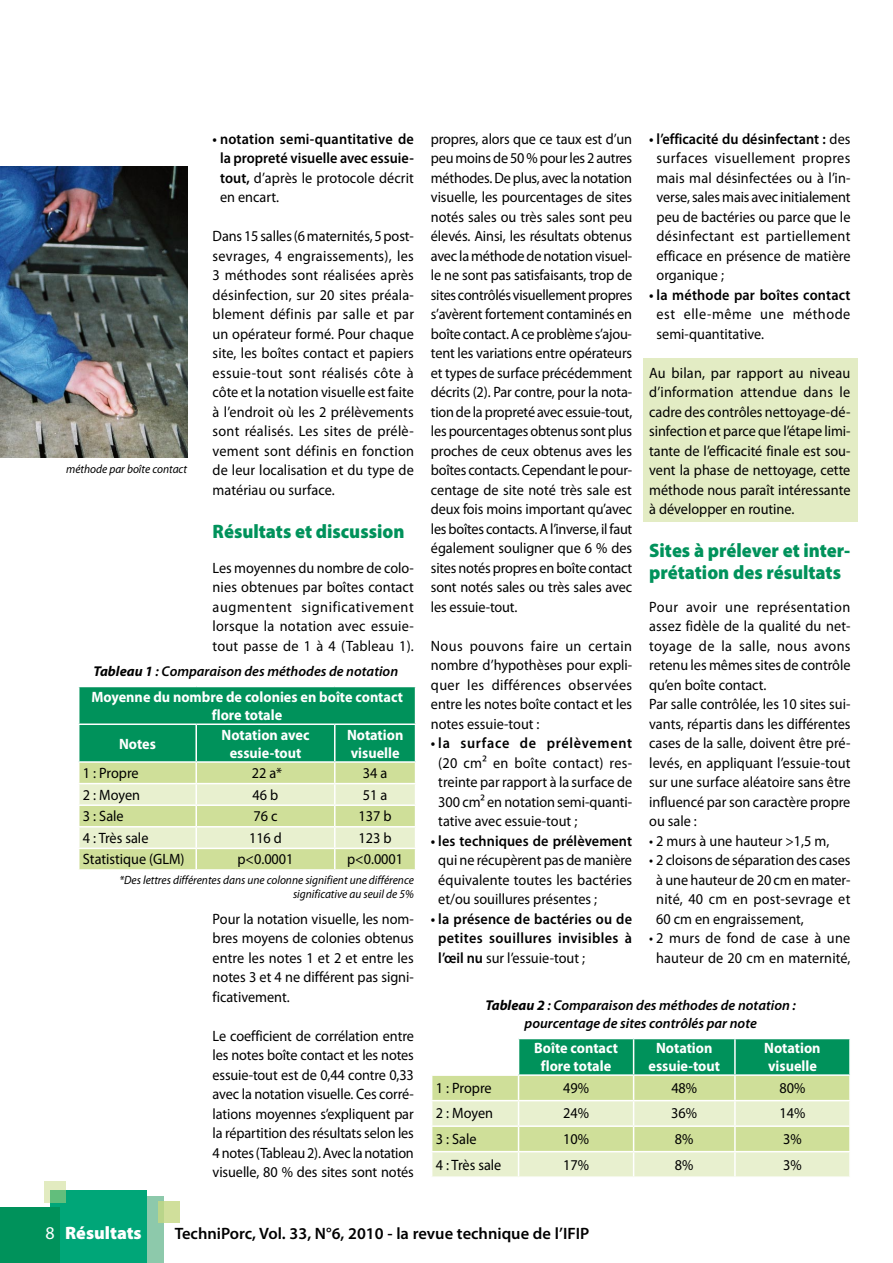
<style>
.page{position:relative;width:893px;height:1263px;background:#fff}
.page>*{position:absolute;margin:0;border:0;box-sizing:border-box;transform-origin:0 0}
.t1{font:900 19.5px/21.8px "Myriad Pro";color:#00925b;scale:.95 1}
.t2{font:900 18px "Myriad Pro";color:#fff}
.t3{font:600 16.5px "Myriad Pro";color:#000}
.t4{font:15px/19.5px "Myriad Pro";color:#000;text-align:justify;scale:.95 1}
.t5{font:600 15px/19.5px "Myriad Pro";letter-spacing:.01em;color:#000;text-align:justify;scale:.95 1}
.t6{font:700 15px/18px "Myriad Pro";color:#fff;text-align:center;scale:.95 1}
.t7{font:15px/19.5px "Myriad Pro";letter-spacing:.035em;color:#000;scale:.95 1}
.t8{font:600 15px "Myriad Pro";letter-spacing:.05em;color:#000;scale:.95 1}
.t9{font:italic 600 14.25px/17.1px "Myriad Pro";color:#000;text-align:center}
.t10{font:italic 12px/14.7px "Myriad Pro";color:#000;text-align:right;scale:.95 1}
.s1{font-weight:400}
.s2{font-weight:700}
.s3{font-weight:600}
</style>
<div class="page">
<div style="left:643px;top:358px;width:215px;height:164px;background:#e3ecc4"></div>
<div style="left:146px;top:1196px;width:18px;height:67px;background:#8dc9ab"></div>
<div style="left:50px;top:1191px;width:97px;height:72px;background:#00a678"></div>
<div style="left:0;top:1208px;width:60px;height:55px;background:#00925b"></div>
<svg style="left:159px;top:1201px;width:21px;height:21px"></svg>
<svg style="left:44px;top:1182px;width:21px;height:21px"></svg>
<svg style="left:78px;top:686px;width:338px;height:184px;background:#87c693"></svg>
<hr style="left:195px;top:849px;width:2px;height:20px;background:#fff">
<hr style="left:78px;top:869px;width:118px;height:2px;background:#fff">
<svg style="left:432px;top:1038px;width:418px;height:139px;background:#b4d9ab"></svg>
<hr style="left:431px;top:1176px;width:87px;height:2px;background:#fff">
<img style="left:0;top:166px;width:187px;height:292px">
<p class="t10" style="left:66px;top:461px;width:129px">méthode par boîte contact</p>
<p class="t5" style="left:220px;top:128px;width:206px;text-indent:-7px">• notation semi-quantitative de la propreté visuelle avec essuie&shy;tout, <span class="s1">d’après le protocole décrit en encart.</span></p>
<p class="t4" style="left:213px;top:226px;width:214px">Dans 15 salles (6 maternités, 5post&shy;sevrages, 4 engraissements), les 3 méthodes sont réalisées après désinfection, sur 20 sites préala&shy;blement définis par salle et par un opérateur formé. Pour chaque site, les boîtes contact et papiers essuie-tout sont réalisés côte à côte et la notation visuelle est faite à l’endroit où les 2 prélèvements sont réalisés. Les sites de prélè&shy;vement sont définis en fonction de leur localisation et du type de matériau ou surface.</p>
<h1 class="t1" style="left:213px;top:521px;width:203px">Résultats et discussion</h1>
<p class="t4" style="left:213px;top:558px;width:213px">Les moyennes du nombre de colo&shy;nies obtenues par boîtes contact augmentent significativement lorsque la notation avec essuie&shy;tout passe de 1 à 4 (Tableau 1).</p>
<p class="t9" style="left:94px;top:662px;width:306px"><span class="s2">Tableau 1</span> : Comparaison des méthodes de notation</p>
<p class="t6" style="left:91px;top:687px;width:329px">Moyenne du nombre de colonies en boîte contact flore totale</p>
<p class="t6" style="left:119px;top:734px;width:40px">Notes</p>
<p class="t6" style="left:222px;top:725px;width:94px">Notation avec essuie-tout</p>
<p class="t6" style="left:347px;top:725px;width:61px;text-align:left">Notation visuelle</p>
<p class="t4" style="left:83px;top:763px;width:60px">1 : Propre</p>
<p class="t4" style="left:252px;top:763px;width:34px">22 a*</p>
<p class="t4" style="left:363px;top:763px;width:27px">34 a</p>
<p class="t4" style="left:83px;top:785px;width:62px">2 : Moyen</p>
<p class="t4" style="left:253px;top:785px;width:29px">46 b</p>
<p class="t4" style="left:363px;top:785px;width:27px">51 a</p>
<p class="t4" style="left:83px;top:806px;width:44px">3 : Sale</p>
<p class="t4" style="left:253px;top:806px;width:27px">76 c</p>
<p class="t4" style="left:359px;top:806px;width:36px">137 b</p>
<p class="t4" style="left:83px;top:828px;width:70px">4 : Très sale</p>
<p class="t4" style="left:249px;top:828px;width:36px">116 d</p>
<p class="t4" style="left:359px;top:828px;width:36px">123 b</p>
<p class="t4" style="left:83px;top:849px;width:108px">Statistique (GLM)</p>
<p class="t4" style="left:237px;top:849px;width:61px">p&lt;0.0001</p>
<p class="t4" style="left:347px;top:849px;width:61px">p&lt;0.0001</p>
<p class="t10" style="left:119px;top:872px;width:312px">*Des lettres différentes dans une colonne signifient une différence significative au seuil de 5%</p>
<p class="t4" style="left:213px;top:909px;width:213px">Pour la notation visuelle, les nom&shy;bres moyens de colonies obtenus entre les notes 1 et 2 et entre les notes 3 et 4 ne différent pas signi&shy;ficativement.</p>
<p class="t4" style="left:213px;top:1026px;width:213px">Le coefficient de corrélation entre les notes boîte contact et les notes essuie-tout est de 0,44 contre 0,33 avec la notation visuelle. Ces corré&shy;lations moyennes s’expliquent par la répartition des résultats selon les 4 notes (Tableau 2). Avec la notation visuelle, 80 % des sites sont notés</p>
<p class="t4" style="left:431px;top:129px;width:214px">propres, alors que ce taux est d’un peu moins de 50 % pour les 2 autres méthodes. De plus, avec la notation visuelle, les pourcentages de sites notés sales ou très sales sont peu élevés. Ainsi, les résultats obtenus avec la méthode de notation visuel&shy;le ne sont pas satisfaisants, trop de sites contrôlés visuellement propres s’avèrent fortement contaminés en boîte contact. A ce problème s’ajou&shy;tent les variations entre opérateurs et types de surface précédemment décrits (2). Par contre, pour la nota&shy;tion de la propreté avec essuie-tout, les pourcentages obtenus sont plus proches de ceux obtenus aves les boîtes contacts. Cependant le pour&shy;centage de site noté très sale est deux fois moins important qu’avec les boîtes contacts. A l’inverse, il faut également souligner que 6 % des sites notés propres en boîte contact sont notés sales ou très sales avec les essuie-tout.</p>
<p class="t4" style="left:431px;top:636px;width:214px">Nous pouvons faire un certain nombre d’hypothèses pour expli&shy;quer les différences observées entre les notes boîte contact et les notes essuie-tout :</p>
<p class="t8" style="left:431px;top:733px;width:213px">• la surface de prélèvement</p>
<p class="t4" style="left:438px;top:753px;width:206px">(20 cm² en boîte contact) res&shy;treinte par rapport à la surface de 300 cm² en notation semi-quanti&shy;tative avec essuie-tout ;</p>
<p class="t5" style="left:431px;top:830px;width:213px">• les techniques de prélèvement</p>
<p class="t4" style="left:438px;top:850px;width:206px">qui ne récupèrent pas de manière équivalente toutes les bactéries et/ou souillures présentes ;</p>
<p class="t5" style="left:438px;top:908px;width:206px;text-indent:-7px">• la présence de bactéries ou de petites souillures invisibles à l’œil nu <span class="s1">sur l’essuie-tout ;</span></p>
<p class="t4" style="left:657px;top:129px;width:206px;text-indent:-7px"><span class="s3">• l’efficacité du désinfectant :</span> des surfaces visuellement propres mais mal désinfectées ou à l’in&shy;verse, sales mais avec initialement peu de bactéries ou parce que le désinfectant est partiellement efficace en présence de matière organique ;</p>
<p class="t5" style="left:649px;top:284px;width:213px">• la méthode par boîtes contact</p>
<p class="t7" style="left:657px;top:304px;width:206px">est elle-même une méthode semi-quantitative.</p>
<p class="t4" style="left:649px;top:363px;width:213px">Au bilan, par rapport au niveau d’information attendue dans le cadre des contrôles nettoyage-dé&shy;sinfection et parce que l’étape limi&shy;tante de l’efficacité finale est sou&shy;vent la phase de nettoyage, cette méthode nous paraît intéressante à développer en routine.</p>
<h1 class="t1" style="left:649px;top:540px;width:213px">Sites à prélever et inter&shy;prétation des résultats</h1>
<p class="t4" style="left:649px;top:597px;width:214px;text-align:left">Pour avoir une représentation assez fidèle de la qualité du net&shy;toyage de la salle, nous avons retenu les mêmes sites de contrôle qu’en boîte contact.<br>Par salle contrôlée, les 10 sites sui&shy;vants, répartis dans les différentes cases de la salle, doivent être pré&shy;levés, en appliquant l’essuie-tout sur une surface aléatoire sans être influencé par son caractère propre ou sale :</p>
<p class="t4" style="left:649px;top:831px;width:191px">• 2 murs à une hauteur &gt;1,5 m,</p>
<p class="t4" style="left:656px;top:850px;width:206px;text-indent:-7px">• 2 cloisons de séparation des cases à une hauteur de 20 cm en mater&shy;nité, 40 cm en post-sevrage et 60 cm en engraissement,</p>
<p class="t4" style="left:649px;top:928px;width:213px;text-align:center">• 2 murs de fond de case à une hauteur de 20 cm en maternité,</p>
<p class="t9" style="left:485px;top:997px;width:312px"><span class="s2">Tableau 2</span> : Comparaison des méthodes de notation : pourcentage de sites contrôlés par note</p>
<p class="t6" style="left:534px;top:1038px;width:90px">Boîte contact flore totale</p>
<p class="t6" style="left:648px;top:1038px;width:77px">Notation essuie-tout</p>
<p class="t6" style="left:764px;top:1038px;width:61px;text-align:left">Notation visuelle</p>
<p class="t4" style="left:436px;top:1078px;width:60px">1 : Propre</p>
<p class="t4" style="left:563px;top:1078px;width:29px">49%</p>
<p class="t4" style="left:671px;top:1078px;width:29px">48%</p>
<p class="t4" style="left:779px;top:1078px;width:29px">80%</p>
<p class="t4" style="left:436px;top:1103px;width:62px">2 : Moyen</p>
<p class="t4" style="left:563px;top:1103px;width:29px">24%</p>
<p class="t4" style="left:671px;top:1103px;width:29px">36%</p>
<p class="t4" style="left:779px;top:1103px;width:29px">14%</p>
<p class="t4" style="left:436px;top:1129px;width:44px">3 : Sale</p>
<p class="t4" style="left:563px;top:1129px;width:29px">10%</p>
<p class="t4" style="left:675px;top:1129px;width:21px">8%</p>
<p class="t4" style="left:783px;top:1129px;width:21px">3%</p>
<p class="t4" style="left:436px;top:1154px;width:70px">4 : Très sale</p>
<p class="t4" style="left:563px;top:1154px;width:29px">17%</p>
<p class="t4" style="left:675px;top:1154px;width:21px">8%</p>
<p class="t4" style="left:783px;top:1154px;width:21px">3%</p>
<p class="t2" style="left:45px;top:1222px;width:98px"><span class="s1">8</span> Résultats</p>
<p class="t3" style="left:175px;top:1223px;width:416px">TechniPorc, Vol. 33, N°6, 2010 - la revue technique de l’IFIP</p>
</div>
